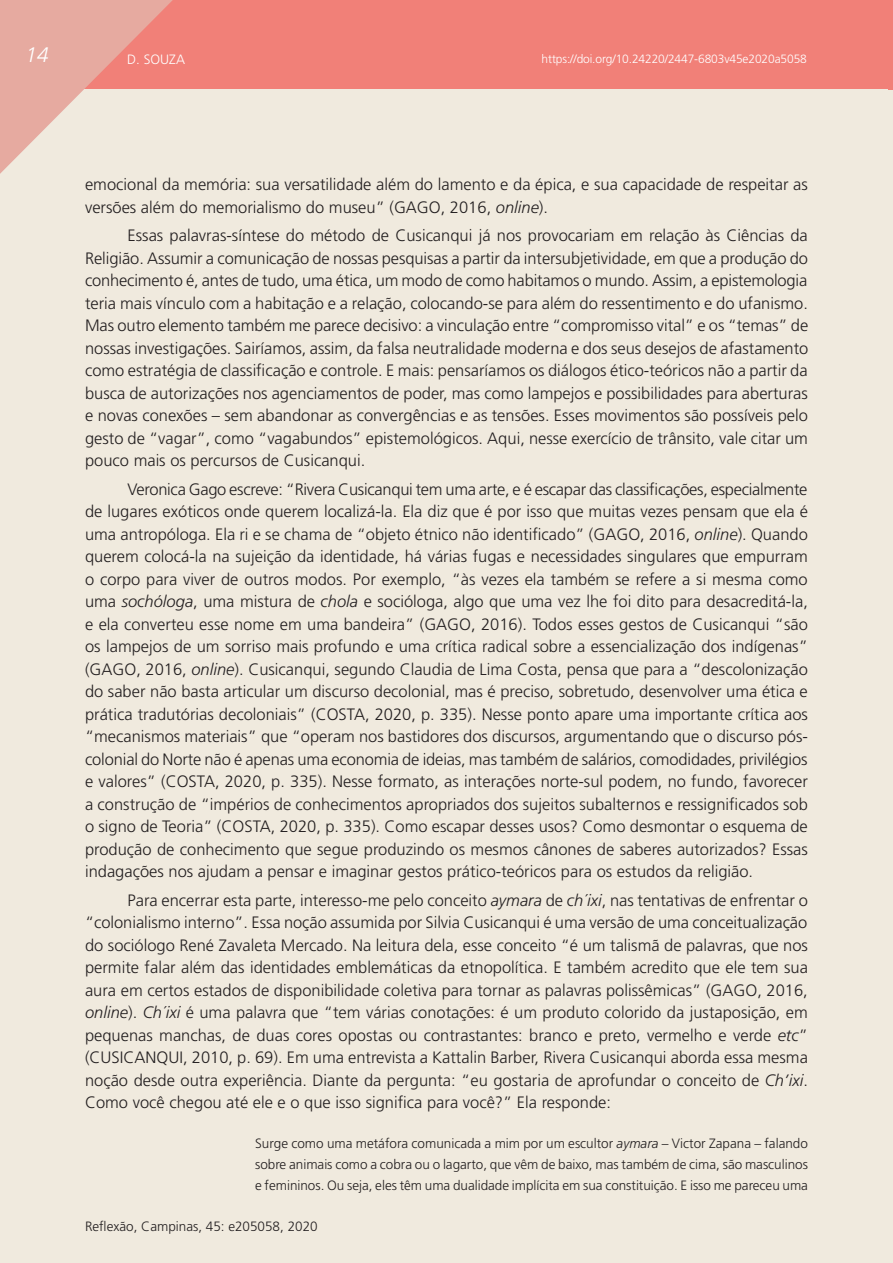
<style>
.page{position:relative;width:893px;height:1263px;background:#fff}
.page>*{position:absolute;margin:0;border:0;box-sizing:border-box;transform-origin:0 0}
.t1{font:italic 300 21px "Frutiger";color:#fff}
.P1{font:300 16.5px/22.5px "Frutiger";color:#231f20;text-align:justify}
.P1a{font:300 13.5px/21px "Frutiger";color:#231f20;text-align:justify}
.t2{font:300 13.5px "Frutiger";color:#fff}
.t3{font:300 12px "Frutiger";letter-spacing:-.01em;color:#fff}
.s1{font-style:italic}
</style>
<div class="page">
<div style="left:0;top:0;width:893px;height:89px;background:#f18078"></div>
<svg style="left:0;top:0;width:176px;height:174px;background:#ebbcb1"></svg>
<div style="left:887px;top:0;width:6px;height:90px;background:#f18078"></div>
<p class="t1" style="left:26px;top:43px;width:25px">14</p>
<p class="t2" style="left:127px;top:51px;width:59px">D. SOUZA</p>
<p class="t3" style="left:542px;top:52px;width:267px">https://doi.org/10.24220/2447-6803v45e2020a5058</p>
<p class="P1" style="left:85px;top:174px;width:724px">emocional da memória: sua versatilidade além do lamento e da épica, e sua capacidade de respeitar as versões além do memorialismo do museu” (GAGO, 2016, <span class="s1">online</span>).</p>
<p class="P1" style="left:85px;top:225px;width:725px;text-indent:43px">Essas palavras-síntese do método de Cusicanqui já nos provocariam em relação às Ciências da Religião. Assumir a comunicação de nossas pesquisas a partir da intersubjetividade, em que a produção do conhecimento é, antes de tudo, uma ética, um modo de como habitamos o mundo. Assim, a epistemologia teria mais vínculo com a habitação e a relação, colocando-se para além do ressentimento e do ufanismo.<br>Mas outro elemento também me parece decisivo: a vinculação entre “compromisso vital” e os “temas” de nossas investigações. Sairíamos, assim, da falsa neutralidade moderna e dos seus desejos de afastamento como estratégia de classificação e controle. E mais: pensaríamos os diálogos ético-teóricos não a partir da busca de autorizações nos agenciamentos de poder, mas como lampejos e possibilidades para aberturas e novas conexões – sem abandonar as convergências e as tensões. Esses movimentos são possíveis pelo gesto de “vagar”, como “vagabundos” epistemológicos. Aqui, nesse exercício de trânsito, vale citar um pouco mais os percursos de Cusicanqui.</p>
<p class="P1" style="left:85px;top:478px;width:724px;text-indent:43px">Veronica Gago escreve: “Rivera Cusicanqui tem uma arte, e é escapar das classificações, especialmente de lugares exóticos onde querem localizá-la. Ela diz que é por isso que muitas vezes pensam que ela é uma antropóloga. Ela ri e se chama de “objeto étnico não identificado” (GAGO, 2016, <span class="s1">online</span>). Quando querem colocá-la na sujeição da identidade, há várias fugas e necessidades singulares que empurram o corpo para viver de outros modos. Por exemplo, “às vezes ela também se refere a si mesma como uma <span class="s1">sochóloga</span>, uma mistura de <span class="s1">chola</span> e socióloga, algo que uma vez lhe foi dito para desacreditá-la, e ela converteu esse nome em uma bandeira” (GAGO, 2016). Todos esses gestos de Cusicanqui “são os lampejos de um sorriso mais profundo e uma crítica radical sobre a essencialização dos indígenas” (GAGO, 2016, <span class="s1">online</span>). Cusicanqui, segundo Claudia de Lima Costa, pensa que para a “descolonização do saber não basta articular um discurso decolonial, mas é preciso, sobretudo, desenvolver uma ética e prática tradutórias decoloniais” (COSTA, 2020, p. 335). Nesse ponto apare uma importante crítica aos “mecanismos materiais” que “operam nos bastidores dos discursos, argumentando que o discurso pós&shy;colonial do Norte não é apenas uma economia de ideias, mas também de salários, comodidades, privilégios e valores” (COSTA, 2020, p. 335). Nesse formato, as interações norte-sul podem, no fundo, favorecer a construção de “impérios de conhecimentos apropriados dos sujeitos subalternos e ressignificados sob o signo de Teoria” (COSTA, 2020, p. 335). Como escapar desses usos? Como desmontar o esquema de produção de conhecimento que segue produzindo os mesmos cânones de saberes autorizados? Essas indagações nos ajudam a pensar e imaginar gestos prático-teóricos para os estudos da religião.</p>
<p class="P1" style="left:85px;top:889px;width:724px;text-indent:43px">Para encerrar esta parte, interesso-me pelo conceito <span class="s1">aymara</span> de <span class="s1">ch´ixi</span>, nas tentativas de enfrentar o “colonialismo interno”. Essa noção assumida por Silvia Cusicanqui é uma versão de uma conceitualização do sociólogo René Zavaleta Mercado. Na leitura dela, esse conceito “é um talismã de palavras, que nos permite falar além das identidades emblemáticas da etnopolítica. E também acredito que ele tem sua aura em certos estados de disponibilidade coletiva para tornar as palavras polissêmicas” (GAGO, 2016, <span class="s1">online</span>). <span class="s1">Ch´ixi</span> é uma palavra que “tem várias conotações: é um produto colorido da justaposição, em pequenas manchas, de duas cores opostas ou contrastantes: branco e preto, vermelho e verde <span class="s1">etc</span>” (CUSICANQUI, 2010, p. 69). Em uma entrevista a Kattalin Barber, Rivera Cusicanqui aborda essa mesma noção desde outra experiência. Diante da pergunta: “eu gostaria de aprofundar o conceito de <span class="s1">Ch’ixi</span>.<br>Como você chegou até ele e o que isso significa para você?” Ela responde:</p>
<p class="P1a" style="left:255px;top:1133px;width:554px">Surge como uma metáfora comunicada a mim por um escultor <span class="s1">aymara</span> – Victor Zapana – falando sobre animais como a cobra ou o lagarto, que vêm de baixo, mas também de cima, são masculinos e femininos. Ou seja, eles têm uma dualidade implícita em sua constituição. E isso me pareceu uma</p>
<p class="P1a" style="left:85px;top:1215px;width:234px">Reflexão, Campinas, 45: e205058, 2020</p>
</div>
